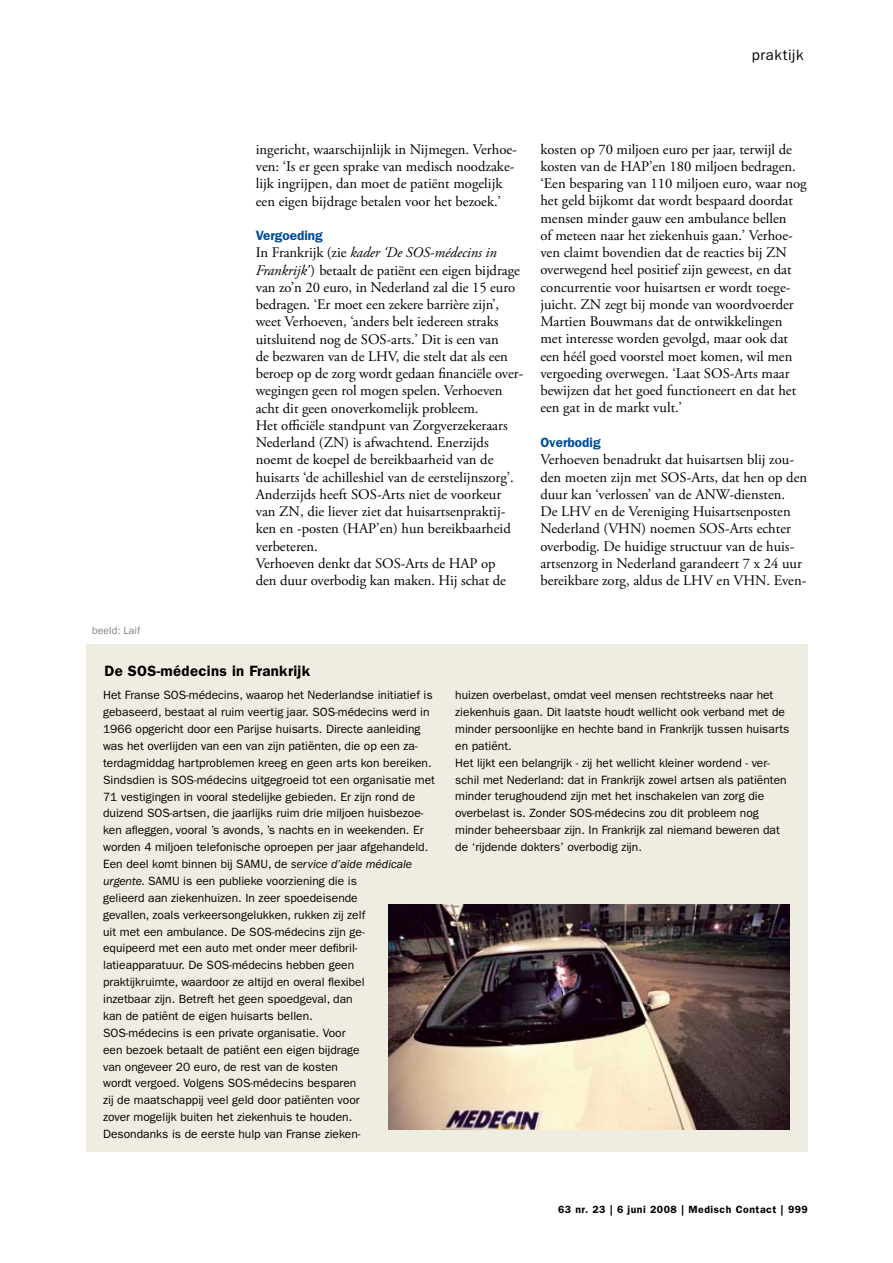
<style>
.page{position:relative;width:893px;height:1263px;background:#fff}
.page>*{position:absolute;margin:0;border:0;box-sizing:border-box;transform-origin:0 0}
.t1{font:600 15px "ITC Franklin Gothic Std";letter-spacing:.02em;color:#000}
.t2{font:15px "ITC Franklin Gothic Std";letter-spacing:.04em;color:#000}
.t3{font:14.7px/17.2px "Adobe Garamond Pro";color:#000}
.t4{font:600 13.5px "ITC Franklin Gothic Std";color:#004d9f}
.t5{font:12px/16.8px "ITC Franklin Gothic Std";color:#000}
.t6{font:600 10.5px "ITC Franklin Gothic Std";letter-spacing:.05em;color:#000}
.t7{font:10.5px "ITC Franklin Gothic Std";color:#818084}
.s1{font-style:italic}
</style>
<div class="page">
<div style="left:86px;top:644px;width:722px;height:507px;background:#efece1"></div>
<img style="left:388px;top:904px;width:402px;height:226px">
<p class="t2" style="left:752px;top:46px;width:53px">praktijk</p>
<p class="t7" style="left:92px;top:625px;width:50px">beeld: Laif</p>
<p class="t3" style="left:256px;top:141px;width:263px">ingericht, waarschijnlijk in Nijmegen. Verhoe&shy;ven: ‘Is er geen sprake van medisch noodzake&shy;lijk ingrijpen, dan moet de patiënt mogelijk een eigen bijdrage betalen voor het bezoek.’</p>
<p class="t4" style="left:256px;top:227px;width:68px">Vergoeding</p>
<p class="t3" style="left:256px;top:245px;width:269px">In Frankrijk (zie <span class="s1">kader ‘De SOS-médecins in Frankrijk’</span>) betaalt de patiënt een eigen bijdrage van zo’n 20 euro, in Nederland zal die 15 euro bedragen. ‘Er moet een zekere barrière zijn’, weet Verhoeven, ‘anders belt iedereen straks uitsluitend nog de SOS-arts.’ Dit is een van<br>de bezwaren van de LHV, die stelt dat als een beroep op de zorg wordt gedaan financiële over&shy;wegingen geen rol mogen spelen. Verhoeven acht dit geen onoverkomelijk probleem.<br>Het officiële standpunt van Zorgverzekeraars Nederland (ZN) is afwachtend. Enerzijds noemt de koepel de bereikbaarheid van de huisarts ‘de achilleshiel van de eerstelijnszorg’.<br>Anderzijds heeft SOS-Arts niet de voorkeur van ZN, die liever ziet dat huisartsenpraktij&shy;ken en -posten (HAP’en) hun bereikbaarheid verbeteren.<br>Verhoeven denkt dat SOS-Arts de HAP op<br>den duur overbodig kan maken. Hij schat de</p>
<p class="t1" style="left:105px;top:662px;width:207px">De SOS-médecins in Frankrijk</p>
<p class="t3" style="left:540px;top:141px;width:268px">kosten op 70 miljoen euro per jaar, terwijl de kosten van de HAP’en 180 miljoen bedragen. ‘Een besparing van 110 miljoen euro, waar nog het geld bijkomt dat wordt bespaard doordat mensen minder gauw een ambulance bellen<br>of meteen naar het ziekenhuis gaan.’ Verhoe&shy;ven claimt bovendien dat de reacties bij ZN overwegend heel positief zijn geweest, en dat concurrentie voor huisartsen er wordt toege&shy;juicht. ZN zegt bij monde van woordvoerder Martien Bouwmans dat de ontwikkelingen met interesse worden gevolgd, maar ook dat een héél goed voorstel moet komen, wil men vergoeding overwegen. ‘Laat SOS-Arts maar bewijzen dat het goed functioneert en dat het een gat in de markt vult.’</p>
<p class="t4" style="left:540px;top:434px;width:62px">Overbodig</p>
<p class="t3" style="left:540px;top:452px;width:268px">Verhoeven benadrukt dat huisartsen blij zou&shy;den moeten zijn met SOS-Arts, dat hen op den duur kan ‘verlossen’ van de ANW-diensten.<br>De LHV en de Vereniging Huisartsenposten Nederland (VHN) noemen SOS-Arts echter overbodig. De huidige structuur van de huis&shy;artsenzorg in Nederland garandeert 7 x 24 uur bereikbare zorg, aldus de LHV en VHN. Even-</p>
<p class="t5" style="left:103px;top:687px;width:333px">Het Franse SOS-médecins, waarop het Nederlandse initiatief is gebaseerd, bestaat al ruim veertig jaar. SOS-médecins werd in 1966 opgericht door een Parijse huisarts. Directe aanleiding was het overlijden van een van zijn patiënten, die op een za&shy;terdagmiddag hartproblemen kreeg en geen arts kon bereiken.<br>Sindsdien is SOS-médecins uitgegroeid tot een organisatie met 71 vestigingen in vooral stedelijke gebieden. Er zijn rond de duizend SOS-artsen, die jaarlijks ruim drie miljoen huisbezoe&shy;ken afleggen, vooral ’s avonds, ’s nachts en in weekenden. Er worden 4 miljoen telefonische oproepen per jaar afgehandeld.<br>Een deel komt binnen bij SAMU, de <span class="s1">service d’aide médicale urgente.</span> SAMU is een publieke voorziening die is<br>gelieerd aan ziekenhuizen. In zeer spoedeisende<br>gevallen, zoals verkeersongelukken, rukken zij zelf<br>uit met een ambulance. De SOS-médecins zijn ge-<br>ëquipeerd met een auto met onder meer defibril&shy;latieapparatuur. De SOS-médecins hebben geen<br>praktijkruimte, waardoor ze altijd en overal flexibel<br>inzetbaar zijn. Betreft het geen spoedgeval, dan<br>kan de patiënt de eigen huisarts bellen.<br>SOS-médecins is een private organisatie. Voor<br>een bezoek betaalt de patiënt een eigen bijdrage<br>van ongeveer 20 euro, de rest van de kosten<br>wordt vergoed. Volgens SOS-médecins besparen<br>zij de maatschappij veel geld door patiënten voor<br>zover mogelijk buiten het ziekenhuis te houden.<br>Desondanks is de eerste hulp van Franse zieken-</p>
<p class="t5" style="left:455px;top:687px;width:336px">huizen overbelast, omdat veel mensen rechtstreeks naar het ziekenhuis gaan. Dit laatste houdt wellicht ook verband met de minder persoonlijke en hechte band in Frankrijk tussen huisarts en patiënt.<br>Het lijkt een belangrijk - zij het wellicht kleiner wordend - ver&shy;schil met Nederland: dat in Frankrijk zowel artsen als patiënten minder terughoudend zijn met het inschakelen van zorg die overbelast is. Zonder SOS-médecins zou dit probleem nog minder beheersbaar zijn. In Frankrijk zal niemand beweren dat de ‘rijdende dokters’ overbodig zijn.</p>
<p class="t6" style="left:558px;top:1203px;width:251px">63 nr. 23 | 6 juni 2008 | Medisch Contact | 999</p>
</div>
